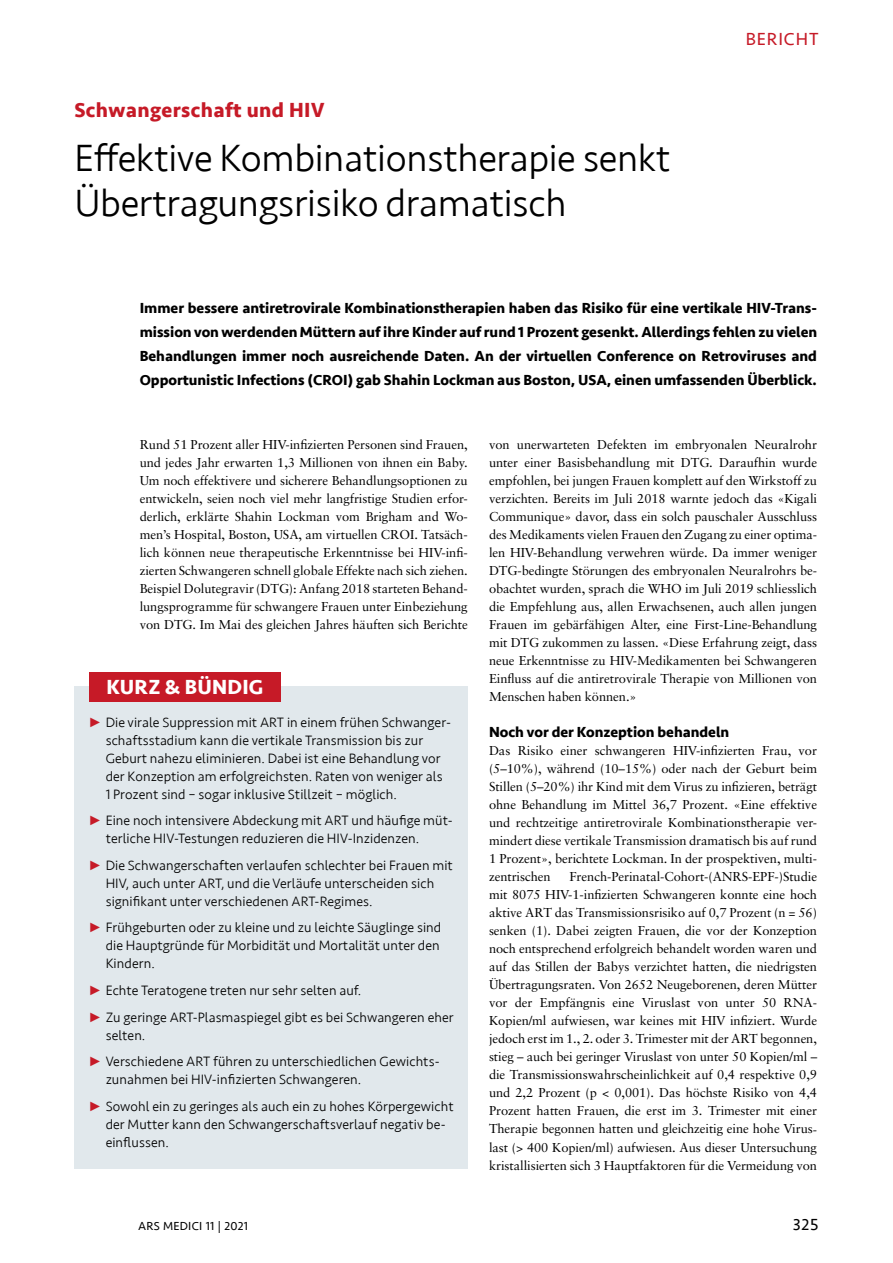
<style>
.page{position:relative;width:893px;height:1263px;background:#fff}
.page>*{position:absolute;margin:0;border:0;box-sizing:border-box;transform-origin:0 0}
.t1{font:300 39px/45px "Seravek";letter-spacing:-.01em;color:#000}
.t2{font:700 21px "Seravek";letter-spacing:.02em;color:#c61a27}
.t3{font:700 21px "Seravek";letter-spacing:.01em;color:#fff}
.t4{font:18px "Seravek";letter-spacing:.05em;color:#c61a27}
.t5{font:16.5px "Seravek";color:#000}
.t6{font:700 15px/24px "Seravek";color:#000;text-align:justify}
.t7{font:300 13.95px/18px "Seravek";letter-spacing:.005em;color:#000}
.t8{font:12.9px/18px "Sabon";letter-spacing:-.005em;color:#000;text-align:justify}
.t9{font:12px "Seravek";letter-spacing:.02em;color:#000}
</style>
<div class="page">
<div style="left:74px;top:686px;width:394px;height:482px;background:#e1e8ec"></div>
<div style="left:89px;top:672px;width:192px;height:30px;background:#c61a27"></div>
<h2 class="t2" style="left:74px;top:93px;width:251px">Schwangerschaft und HIV</h2>
<h1 class="t1" style="left:74px;top:136px;width:598px">Effektive Kombinationstherapie senkt<br>Übertragungsrisiko dramatisch</h1>
<h3 class="t4" style="left:746px;top:25px;width:74px">BERICHT</h3>
<p class="t6" style="left:140px;top:296px;width:679px">Immer bessere antiretrovirale Kombinationstherapien haben das Risiko für eine vertikale HIV-Trans&shy;mission von werdenden Müttern auf ihre Kinder auf rund 1 Prozent gesenkt. Allerdings fehlen zu vielen Behandlungen immer noch ausreichende Daten. An der virtuellen Conference on Retroviruses and Opportunistic Infections (CROI) gab Shahin Lockman aus Boston, USA, einen umfassenden Überblick.</p>
<p class="t8" style="left:140px;top:436px;width:330px">Rund 51 Prozent aller HIV-infizierten Personen sind Frauen, und jedes Jahr erwarten 1,3 Millionen von ihnen ein Baby.<br>Um noch effektivere und sicherere Behandlungsoptionen zu entwickeln, seien noch viel mehr langfristige Studien erfor&shy;derlich, erklärte Shahin Lockman vom Brigham and Wo&shy;men’s Hospital, Boston, USA, am virtuellen CROI. Tatsäch&shy;lich können neue therapeutische Erkenntnisse bei HIV-infi&shy;zierten Schwangeren schnell globale Effekte nach sich ziehen.<br>Beispiel Dolutegravir (DTG): Anfang 2018 starteten Behand&shy;lungsprogramme für schwangere Frauen unter Einbeziehung von DTG. Im Mai des gleichen Jahres häuften sich Berichte</p>
<p class="t8" style="left:489px;top:436px;width:330px">von unerwarteten Defekten im embryonalen Neuralrohr unter einer Basisbehandlung mit DTG. Daraufhin wurde empfohlen, bei jungen Frauen komplett auf den Wirkstoff zu verzichten. Bereits im Juli 2018 warnte jedoch das «Kigali Communique» davor, dass ein solch pauschaler Ausschluss des Medikaments vielen Frauen den Zugang zu einer optima&shy;len HIV-Behandlung verwehren würde. Da immer weniger DTG-bedingte Störungen des embryonalen Neuralrohrs be&shy;obachtet wurden, sprach die WHO im Juli 2019 schliesslich die Empfehlung aus, allen Erwachsenen, auch allen jungen Frauen im gebärfähigen Alter, eine First-Line-Behandlung mit DTG zukommen zu lassen. «Diese Erfahrung zeigt, dass neue Erkenntnisse zu HIV-Medikamenten bei Schwangeren Einfluss auf die antiretrovirale Therapie von Millionen von Menschen haben können.»</p>
<p class="t6" style="left:489px;top:720px;width:242px">Noch vor der Konzeption behandeln</p>
<p class="t8" style="left:489px;top:742px;width:330px">Das Risiko einer schwangeren HIV-infizierten Frau, vor (5–10%), während (10–15%) oder nach der Geburt beim Stillen (5–20%) ihr Kind mit dem Virus zu infizieren, beträgt ohne Behandlung im Mittel 36,7 Prozent. «Eine effektive und rechtzeitige antiretrovirale Kombinationstherapie ver&shy;mindert diese vertikale Transmission dramatisch bis auf rund 1 Prozent», berichtete Lockman. In der prospektiven, multi&shy;zentrischen</p>
<h2 class="t3" style="left:106px;top:670px;width:159px">KURZ &amp; BÜNDIG</h2>
<p class="t7" style="left:106px;top:713px;width:347px">Die virale Suppression mit ART in einem frühen Schwanger&shy;schaftsstadium kann die vertikale Transmission bis zur Geburt nahezu eliminieren. Dabei ist eine Behandlung vor der Konzeption am erfolgreichsten. Raten von weniger als<br>1 Prozent sind – sogar inklusive Stillzeit – möglich.</p>
<p class="t7" style="left:106px;top:812px;width:349px">Eine noch intensivere Abdeckung mit ART und häufige müt&shy;terliche HIV-Testungen reduzieren die HIV-Inzidenzen.</p>
<p class="t7" style="left:106px;top:856px;width:349px">Die Schwangerschaften verlaufen schlechter bei Frauen mit<br>HIV, auch unter ART, und die Verläufe unterscheiden sich signifikant unter verschiedenen ART-Regimes.</p>
<p class="t7" style="left:106px;top:919px;width:337px">Frühgeburten oder zu kleine und zu leichte Säuglinge sind die Hauptgründe für Morbidität und Mortalität unter den<br>Kindern.</p>
<p class="t7" style="left:106px;top:977px;width:349px;line-height:26.5px">Echte Teratogene treten nur sehr selten auf.<br>Zu geringe ART-Plasmaspiegel gibt es bei Schwangeren eher</p>
<p class="t7" style="left:106px;top:1022px;width:335px;line-height:26.5px">selten.<br>Verschiedene ART führen zu unterschiedlichen Gewichts-</p>
<p class="t7" style="left:106px;top:1066px;width:350px;line-height:26.5px">zunahmen bei HIV-infizierten Schwangeren.<br>Sowohl ein zu geringes als auch ein zu hohes Körpergewicht</p>
<p class="t7" style="left:106px;top:1115px;width:342px">der Mutter kann den Schwangerschaftsverlauf negativ be&shy;einflussen.</p>
<p class="t8" style="left:489px;top:868px;width:330px;text-indent:80px">French-Perinatal-Cohort-(ANRS-EPF-)Studie mit 8075 HIV-1-infizierten Schwangeren konnte eine hoch aktive ART das Transmissionsrisiko auf 0,7 Prozent (n = 56) senken (1). Dabei zeigten Frauen, die vor der Konzeption noch entsprechend erfolgreich behandelt worden waren und auf das Stillen der Babys verzichtet hatten, die niedrigsten Übertragungsraten. Von 2652 Neugeborenen, deren Mütter vor der Empfängnis eine Viruslast von unter 50 RNA-Kopien/ml aufwiesen, war keines mit HIV infiziert. Wurde jedoch erst im 1., 2. oder 3. Trimester mit der ART begonnen, stieg – auch bei geringer Viruslast von unter 50 Kopien/ml – die Transmissionswahrscheinlichkeit auf 0,4 respektive 0,9 und 2,2 Prozent (p &lt; 0,001). Das höchste Risiko von 4,4<br>Prozent hatten Frauen, die erst im 3. Trimester mit einer Therapie begonnen hatten und gleichzeitig eine hohe Virus&shy;last (&gt; 400 Kopien/ml) aufwiesen. Aus dieser Untersuchung kristallisierten sich 3 Hauptfaktoren für die Vermeidung von</p>
<p class="t9" style="left:138px;top:1217px;width:111px">ARS MEDICI 11 | 2021</p>
<p class="t5" style="left:793px;top:1212px;width:27px">325</p>
</div>
